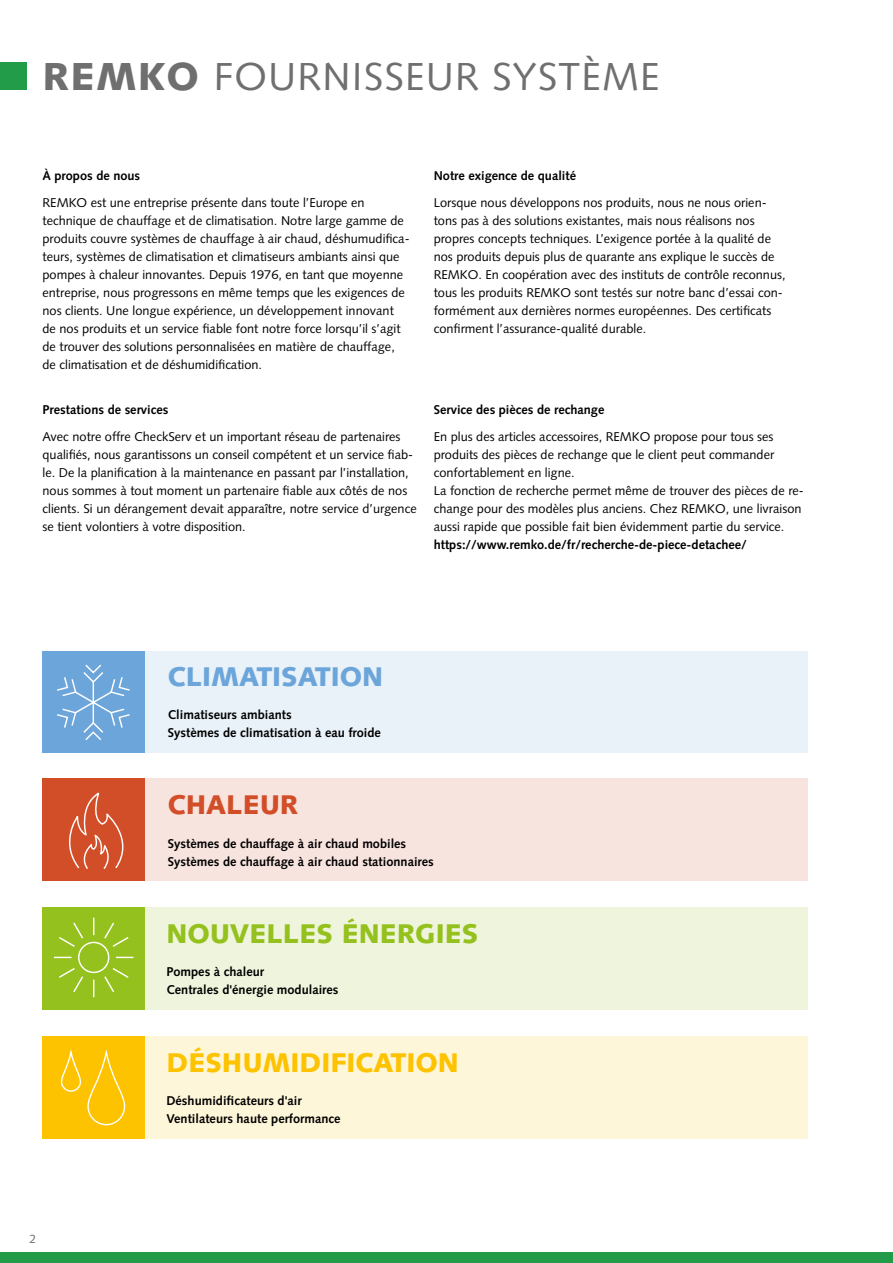
<style>
.page{position:relative;width:893px;height:1263px;background:#fff}
.page>*{position:absolute;margin:0;border:0;box-sizing:border-box;transform-origin:0 0}
.Headline{font:39px "Syntax LT Std";letter-spacing:.03em;color:#706f6f}
.t1{font:900 27px "Syntax LT Std";color:#95c11f}
.t2{font:900 27px "Syntax LT Std";color:#fdc300}
.t3{font:900 27px "Syntax LT Std";color:#6ca5da}
.t4{font:900 27px "Syntax LT Std";color:#d24e29}
.Fliesstext{font:12.75px/18px "Syntax LT Std";color:#000}
.Fliesstext_Subheadli{font:700 12.75px/18px "Syntax LT Std";color:#000}
.t5{font:12px "Syntax LT Std";color:#706f6f}
.s1{font-weight:900}
.s2{font-weight:700}
</style>
<div class="page">
<div style="left:0;top:1252px;width:893px;height:11px;background:#239c49"></div>
<div style="left:0;top:63px;width:27px;height:27px;background:#239c49"></div>
<hr style="left:892px;top:0;width:1px;height:249px;background:#239c49">
<div style="left:43px;top:651px;width:765px;height:101px;background:#e9f1f9"></div>
<div style="left:125px;top:1036px;width:683px;height:102px;background:#fef6d9"></div>
<div style="left:125px;top:779px;width:683px;height:102px;background:#f8e4df"></div>
<div style="left:125px;top:907px;width:683px;height:103px;background:#eff5dd"></div>
<div style="left:43px;top:651px;width:102px;height:101px;background:#6ca5da"></div>
<svg style="left:57px;top:664px;width:73px;height:76px"></svg>
<div style="left:43px;top:779px;width:102px;height:102px;background:#d24e29"></div>
<svg style="left:69px;top:793px;width:55px;height:76px"></svg>
<div style="left:43px;top:907px;width:102px;height:103px;background:#95c11f"></div>
<svg style="left:54px;top:917px;width:80px;height:81px"></svg>
<div style="left:43px;top:1036px;width:102px;height:102px;background:#fdc300"></div>
<div style="left:61px;top:1051px;width:20px;height:41px;border:1px solid #fff;border-radius:9px"></div>
<div style="left:87px;top:1052px;width:38px;height:73px;border:1px solid #fff;border-radius:18px"></div>
<p class="Headline" style="left:43px;top:53px;width:619px"><span class="s1">REMKO</span> FOURNISSEUR SYSTÈME</p>
<p class="Fliesstext_Subheadli" style="left:43px;top:167px;width:99px">À propos de nous</p>
<p class="Fliesstext" style="left:43px;top:194px;width:369px">REMKO est une entreprise présente dans toute l’Europe en technique de chauffage et de climatisation. Notre large gamme de produits couvre systèmes de chauffage à air chaud, déshumudifica&shy;teurs, systèmes de climatisation et climatiseurs ambiants ainsi que pompes à chaleur innovantes. Depuis 1976, en tant que moyenne entreprise, nous progressons en même temps que les exigences de nos clients. Une longue expérience, un développement innovant de nos produits et un service fiable font notre force lorsqu’il s’agit de trouver des solutions personnalisées en matière de chauffage, de climatisation et de déshumidification.</p>
<p class="Fliesstext_Subheadli" style="left:43px;top:401px;width:128px">Prestations de services</p>
<p class="Fliesstext" style="left:43px;top:428px;width:376px">Avec notre offre CheckServ et un important réseau de partenaires qualifiés, nous garantissons un conseil compétent et un service fiab&shy;le. De la planification à la maintenance en passant par l’installation, nous sommes à tout moment un partenaire fiable aux côtés de nos clients. Si un dérangement devait apparaître, notre service d’urgence se tient volontiers à votre disposition.</p>
<p class="Fliesstext_Subheadli" style="left:434px;top:167px;width:144px">Notre exigence de qualité</p>
<p class="Fliesstext" style="left:434px;top:194px;width:353px">Lorsque nous développons nos produits, nous ne nous orien&shy;tons pas à des solutions existantes, mais nous réalisons nos propres concepts techniques. L’exigence portée à la qualité de nos produits depuis plus de quarante ans explique le succès de REMKO. En coopération avec des instituts de contrôle reconnus, tous les produits REMKO sont testés sur notre banc d’essai con&shy;formément aux dernières normes européennes. Des certificats confirment l’assurance-qualité durable.</p>
<p class="Fliesstext_Subheadli" style="left:434px;top:401px;width:172px">Service des pièces de rechange</p>
<p class="Fliesstext" style="left:434px;top:428px;width:372px">En plus des articles accessoires, REMKO propose pour tous ses produits des pièces de rechange que le client peut commander confortablement en ligne.<br>La fonction de recherche permet même de trouver des pièces de re&shy;change pour des modèles plus anciens. Chez REMKO, une livraison aussi rapide que possible fait bien évidemment partie du service. <span class="s2">https://www.remko.de/fr/recherche-de-piece-detachee/</span></p>
<p class="t3" style="left:168px;top:661px;width:217px">CLIMATISATION</p>
<p class="Fliesstext_Subheadli" style="left:168px;top:706px;width:215px">Climatiseurs ambiants<br>Systèmes de climatisation à eau froide</p>
<p class="t4" style="left:168px;top:789px;width:132px">CHALEUR</p>
<p class="Fliesstext_Subheadli" style="left:168px;top:834px;width:240px">Systèmes de chauffage à air chaud mobiles</p>
<p class="Fliesstext_Subheadli" style="left:168px;top:852px;width:268px">Systèmes de chauffage à air chaud stationnaires</p>
<p class="t1" style="left:166px;top:918px;width:313px">NOUVELLES ÉNERGIES</p>
<p class="Fliesstext_Subheadli" style="left:166px;top:963px;width:99px">Pompes à chaleur</p>
<p class="Fliesstext_Subheadli" style="left:166px;top:981px;width:174px">Centrales d'énergie modulaires</p>
<p class="t5" style="left:29px;top:1231px;width:8px">2</p>
<p class="t2" style="left:166px;top:1046px;width:294px">DÉSHUMIDIFICATION</p>
<p class="Fliesstext_Subheadli" style="left:166px;top:1092px;width:176px">Déshumidificateurs d'air<br>Ventilateurs haute performance</p>
</div>
